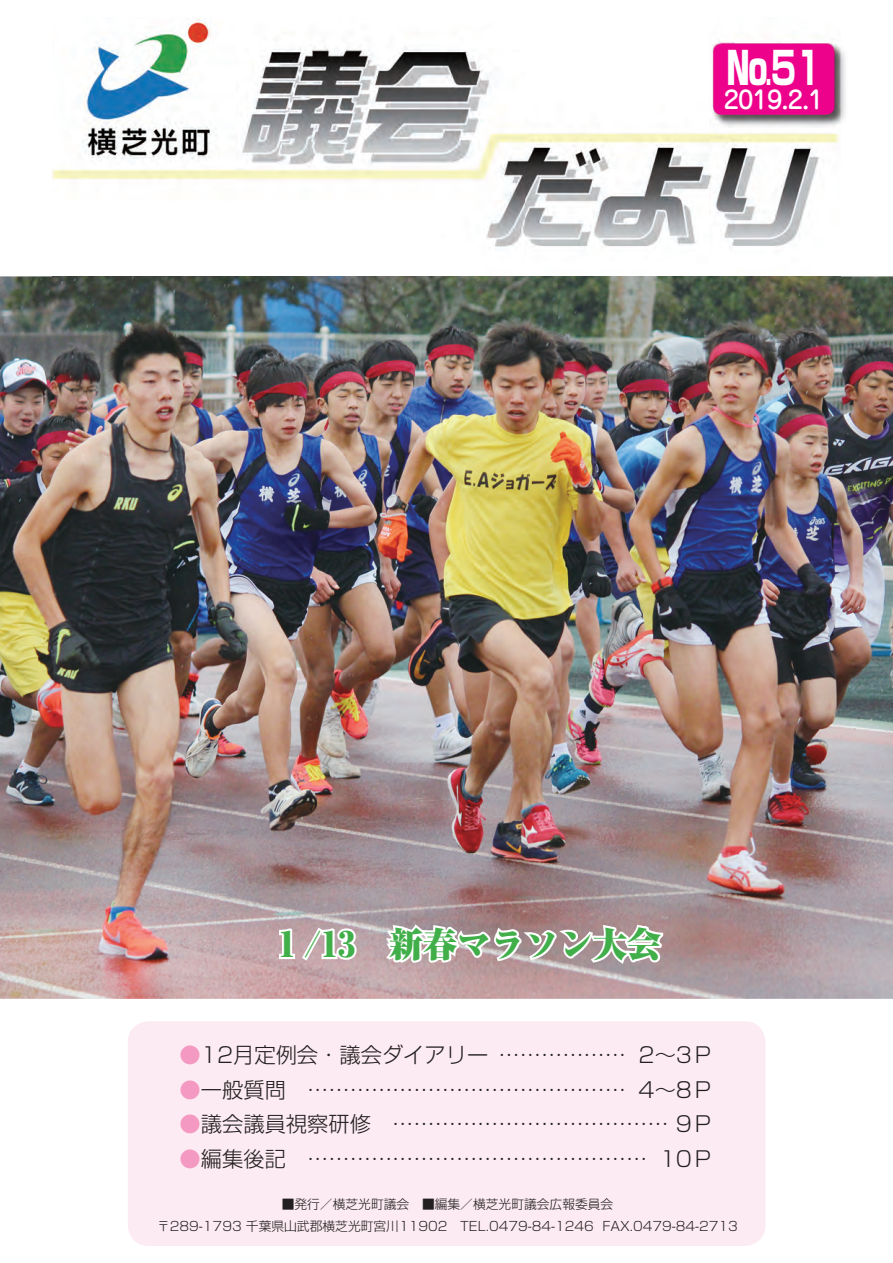
<style>
.page{position:relative;width:893px;height:1263px;background:#fff}
.page>*{position:absolute;margin:0;border:0;box-sizing:border-box;transform-origin:0 0}
.t1{font:700 44.7px "Shin Go Pro";color:#fff}
.t2{font:900 34.05px "Ryumin Pro";color:#40ae49}
.t3{font:500 24.45px "Jun 34 Pro";color:#fff}
.t4{font:300 21.3px "Shin Go Pro";color:#231f20}
.t5{font:300 12.75px/21.3px "Shin Go Pro";color:#231f20;text-align:center}
.s1{color:#f499c2}
</style>
<div class="page">
<img style="left:0;top:276px;width:893px;height:723px">
<img style="left:53px;top:18px;width:682px;height:229px">
<img style="left:778px;top:36px;width:57px;height:7px">
<img style="left:735px;top:133px;width:104px;height:114px">
<img style="left:53px;top:276px;width:787px;height:5px">
<img style="left:713px;top:43px;width:132px;height:85px">
<div style="left:713px;top:44px;width:121px;height:71px;background:#ed028c;border-radius:9px"></div>
<div style="left:128px;top:1021px;width:638px;height:225px;background:#fcebf2;border-radius:21px"></div>
<svg style="left:277px;top:884px;width:390px;height:115px;background:#bda7a9"></svg>
<h1 class="t1" style="left:726px;top:33px;width:97px">№51</h1>
<p class="t3" style="left:724px;top:80px;width:102px">2019.2.1</p>
<h2 class="t2" style="left:270px;top:917px;width:393px">１/13　新春マラソン大会</h2>
<p class="t4" style="left:180px;top:1037px;width:535px"><span class="s1">●</span>12月定例会・議会ダイアリー ……………… 2～3Ｐ</p>
<p class="t4" style="left:180px;top:1072px;width:535px"><span class="s1">●</span>一般質問 ……………………………………… 4～8Ｐ</p>
<p class="t4" style="left:180px;top:1107px;width:535px"><span class="s1">●</span>議会議員視察研修 ………………………………… 9Ｐ</p>
<p class="t4" style="left:180px;top:1142px;width:535px"><span class="s1">●</span>編集後記 ………………………………………… 10Ｐ</p>
<p class="t5" style="left:157px;top:1192px;width:582px">■発行／横芝光町議会　■編集／横芝光町議会広報委員会<br>〒289-1793 千葉県山武郡横芝光町宮川11902　TEL.0479-84-1246 FAX.0479-84-2713</p>
</div>
